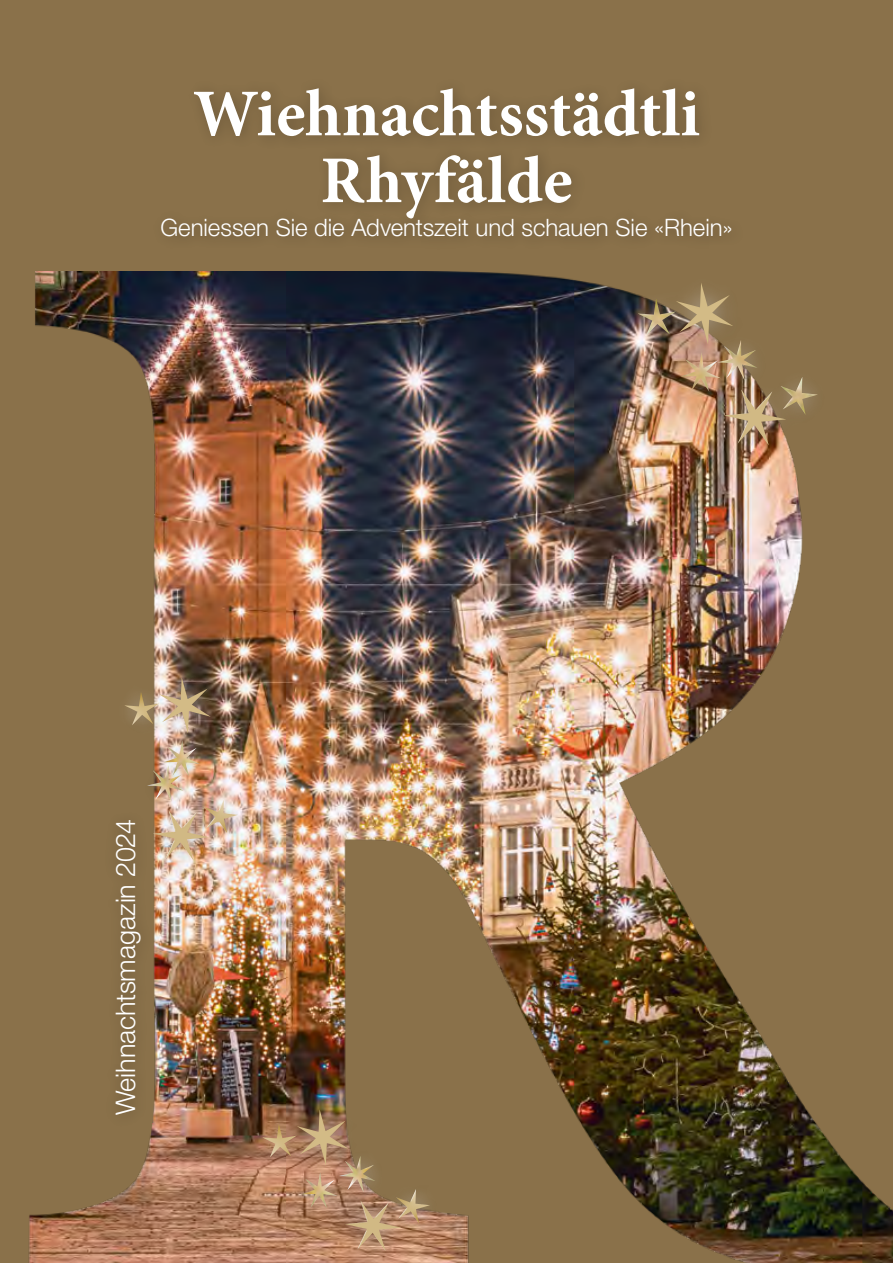
<style>
.page{position:relative;width:893px;height:1263px;background:#8a714a}
.page>*{position:absolute;margin:0;border:0;box-sizing:border-box;transform-origin:0 0}
.t1{font:700 66.75px/66.8px "Minion Pro";color:#fff;text-align:center}
.t2{font:300 27px "Helvetica Neue LT Std";letter-spacing:-.005em;color:#fff}
.t3{font:300 24px "Helvetica Neue LT Std";color:#fff}
</style>
<div class="page">
<img style="left:28px;top:271px;width:865px;height:992px">
<div style="left:183px;top:77px;width:531px;height:156px;background:#866e48"></div>
<div style="left:103px;top:809px;width:53px;height:320px;background:#876e48"></div>
<img style="left:685px;top:304px;width:160px;height:168px">
<img style="left:748px;top:340px;width:10px;height:40px">
<img style="left:724px;top:389px;width:62px;height:56px">
<img style="left:781px;top:377px;width:37px;height:38px">
<div style="left:139px;top:757px;width:112px;height:117px;background:#000;opacity:.15"></div>
<img style="left:147px;top:789px;width:36px;height:13px">
<img style="left:153px;top:810px;width:56px;height:51px">
<img style="left:204px;top:799px;width:34px;height:34px">
<svg style="left:308px;top:1123px;width:147px;height:140px"></svg>
<img style="left:362px;top:1156px;width:13px;height:36px">
<img style="left:345px;top:1200px;width:56px;height:51px">
<img style="left:396px;top:1189px;width:34px;height:34px">
<div style="left:628px;top:273px;width:120px;height:133px;background:#000;opacity:.15"></div>
<div style="left:625px;top:270px;width:121px;height:135px;background:#fff;opacity:.35"></div>
<img style="left:680px;top:352px;width:41px;height:40px">
<img style="left:676px;top:282px;width:57px;height:63px">
<img style="left:638px;top:299px;width:38px;height:37px">
<div style="left:112px;top:665px;width:112px;height:123px;background:#fff;opacity:.35"></div>
<img style="left:163px;top:740px;width:37px;height:36px">
<img style="left:159px;top:677px;width:52px;height:56px">
<img style="left:124px;top:692px;width:35px;height:33px">
<div style="left:250px;top:1097px;width:111px;height:123px;background:#fff;opacity:.35"></div>
<img style="left:301px;top:1172px;width:37px;height:36px">
<img style="left:297px;top:1109px;width:52px;height:56px">
<img style="left:262px;top:1124px;width:35px;height:33px">
<h1 class="t1" style="left:193px;top:83px;width:508px">Wiehnachtsstädtli<br>Rhyfälde</h1>
<p class="t3" style="left:160px;top:213px;width:574px">Geniessen Sie die Adventszeit und schauen Sie «Rhein»</p>
<p class="t2" style="left:109px;top:1115px;width:298px;rotate:-90deg">Weihnachtsmagazin 2024</p>
</div>
